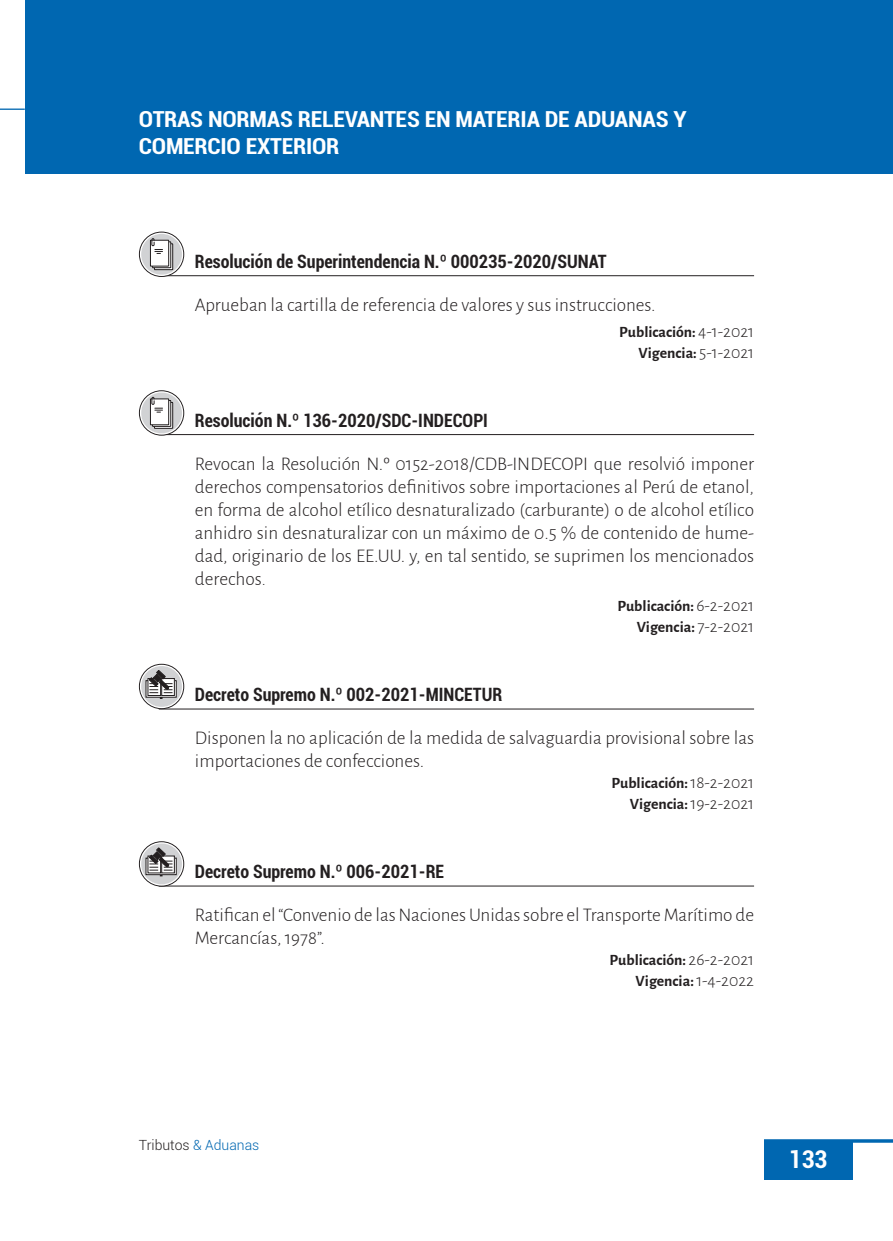
<style>
.page{position:relative;width:893px;height:1241px;background:#fff}
.page>*{position:absolute;margin:0;border:0;box-sizing:border-box;transform-origin:0 0}
.t1{font:700 condensed 24.5px "Roboto";color:#fff}
.t2{font:700 condensed 22.05px/27.3px "Roboto";letter-spacing:-.01em;color:#fff;scale:1.08 1}
.t3{font:300 19.25px/23.1px "Alegreya Sans";color:#231f20}
.t4{font:700 condensed 18.38px "Roboto";color:#231f20}
.t5{font:700 15.75px/21px "Alegreya Sans";color:#231f20;text-align:right}
.t6{font:300 14px "Roboto";color:#231f20}
.s1{font-weight:300;font-size:17.5px}
.s2{font-size:17.5px}
.s3{color:#0067b1}
</style>
<div class="page">
<div style="left:764px;top:1140px;width:88px;height:39px;background:#0067b1"></div>
<svg style="left:764px;top:1139px;width:129px;height:3px"></svg>
<div style="left:25px;top:0;width:868px;height:174px;background:#0067b1"></div>
<hr style="left:0;top:108px;width:25px;height:2px;background:#0067b1">
<hr style="left:159px;top:275px;width:595px;height:1px;background:#231f20">
<hr style="left:159px;top:434px;width:595px;height:1px;background:#231f20">
<hr style="left:159px;top:708px;width:595px;height:1px;background:#231f20">
<hr style="left:159px;top:885px;width:595px;height:1px;background:#231f20">
<svg style="left:139px;top:231px;width:45px;height:46px"></svg>
<svg style="left:141px;top:233px;width:42px;height:42px"></svg>
<div style="left:140px;top:232px;width:43px;height:44px;border:1px solid #fff;border-radius:50%"></div>
<svg style="left:149px;top:238px;width:25px;height:32px"></svg>
<svg style="left:139px;top:390px;width:45px;height:45px"></svg>
<div style="left:141px;top:392px;width:42px;height:42px;background:#d1d2d4;border-radius:50%"></div>
<div style="left:140px;top:391px;width:43px;height:43px;border:1px solid #fff;border-radius:50%"></div>
<svg style="left:149px;top:397px;width:25px;height:32px"></svg>
<svg style="left:139px;top:663px;width:45px;height:46px"></svg>
<svg style="left:141px;top:665px;width:42px;height:42px"></svg>
<div style="left:140px;top:664px;width:43px;height:44px;border:1px solid #fff;border-radius:50%"></div>
<div style="left:161px;top:678px;width:14px;height:17px;border:1px solid #231f20"></div>
<svg style="left:149px;top:669px;width:24px;height:29px"></svg>
<svg style="left:139px;top:841px;width:45px;height:45px"></svg>
<svg style="left:141px;top:842px;width:42px;height:42px"></svg>
<div style="left:140px;top:842px;width:43px;height:43px;border:1px solid #fff;border-radius:50%"></div>
<div style="left:161px;top:855px;width:14px;height:18px;border:1px solid #231f20"></div>
<svg style="left:149px;top:847px;width:24px;height:29px"></svg>
<p class="t2" style="left:139px;top:105px;width:509px">OTRAS NORMAS RELEVANTES EN MATERIA DE ADUANAS Y<br>COMERCIO EXTERIOR</p>
<p class="t4" style="left:195px;top:248px;width:413px">Resolución de Superintendencia N.º 000235-2020/SUNAT</p>
<p class="t3" style="left:195px;top:292px;width:462px">Aprueban la cartilla de referencia de valores y sus instrucciones.</p>
<p class="t5" style="left:619px;top:320px;width:136px">Publicación: <span class="s1">4-1-2021<br></span>Vigencia: <span class="s1">5-1-2021</span></p>
<p class="t4" style="left:195px;top:407px;width:295px">Resolución N.º 136-2020/SDC-INDECOPI</p>
<p class="t3" style="left:195px;top:451px;width:561px;text-align:justify">Revocan la Resolución N.º 0152-2018/CDB-INDECOPI que resolvió imponer derechos compensatorios definitivos sobre importaciones al Perú de etanol, en forma de alcohol etílico desnaturalizado (carburante) o de alcohol etílico anhidro sin desnaturalizar con un máximo de 0.5 % de contenido de hume&shy;dad, originario de los EE.UU. y, en tal sentido, se suprimen los mencionados derechos<span class="s2">.</span></p>
<p class="t5" style="left:617px;top:594px;width:138px">Publicación: <span class="s1">6-2-2021<br></span>Vigencia: <span class="s1">7-2-2021</span></p>
<p class="t4" style="left:195px;top:681px;width:309px">Decreto Supremo N.º 002-2021-MINCETUR</p>
<p class="t3" style="left:195px;top:725px;width:561px">Disponen la no aplicación de la medida de salvaguardia provisional sobre las importaciones de confecciones.</p>
<p class="t5" style="left:611px;top:771px;width:144px">Publicación: <span class="s1">18-2-2021<br></span>Vigencia: <span class="s1">19-2-2021</span></p>
<p class="t4" style="left:195px;top:858px;width:251px">Decreto Supremo N.º 006-2021-RE</p>
<p class="t3" style="left:195px;top:902px;width:561px">Ratifican el “Convenio de las Naciones Unidas sobre el Transporte Marítimo de<br>Mercancías, 1978”.</p>
<p class="t5" style="left:610px;top:948px;width:146px">Publicación: <span class="s1">26-2-2021<br></span>Vigencia: <span class="s1">1-4-2022</span></p>
<p class="t6" style="left:139px;top:1134px;width:122px">Tributos <span class="s3">&amp; Aduanas</span></p>
<p class="t1" style="left:789px;top:1142px;width:40px">133</p>
</div>
